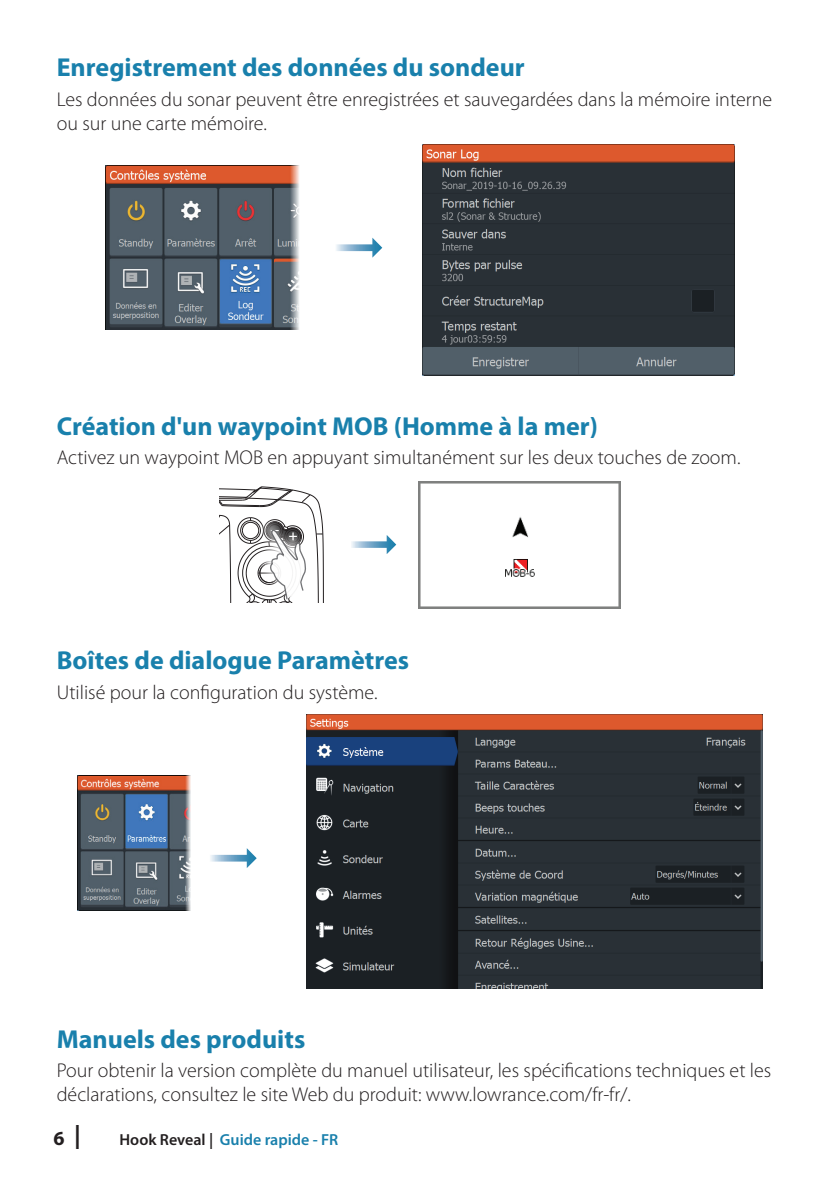
<style>
.page{position:relative;width:840px;height:1191px;background:#fff}
.page>*{position:absolute;margin:0;border:0;box-sizing:border-box;transform-origin:0 0}
.t1{font:700 26px "Myriad Pro";color:#1980ac}
.t2{font:300 20px/24px "Myriad Pro";color:#231f20}
.t3{font:700 20px "Myriad Pro";color:#231f20}
.t4{font:600 16px "Myriad Pro";color:#1980ac}
.s1{font-size:24px}
.s2{color:#231f20}
</style>
<div class="page">
<svg style="left:336px;top:238px;width:46px;height:20px"></svg>
<img style="left:106px;top:166px;width:193px;height:164px">
<img style="left:422px;top:145px;width:311px;height:230px">
<svg style="left:351px;top:535px;width:45px;height:19px"></svg>
<svg style="left:219px;top:486px;width:105px;height:117px"></svg>
<img style="left:418px;top:481px;width:202px;height:127px">
<svg style="left:210px;top:848px;width:46px;height:20px"></svg>
<img style="left:77px;top:776px;width:113px;height:134px">
<img style="left:306px;top:714px;width:456px;height:274px">
<h1 class="t1" style="left:57px;top:50px;width:469px">Enregistrement des données du sondeur</h1>
<p class="t2" style="left:57px;top:88px;width:716px">Les données du sonar peuvent être enregistrées et sauvegardées dans la mémoire interne ou sur une carte mémoire.</p>
<h1 class="t1" style="left:57px;top:409px;width:542px">Création d'un waypoint MOB (Homme à la mer)</h1>
<p class="t2" style="left:57px;top:446px;width:685px">Activez un waypoint MOB en appuyant simultanément sur les deux touches de zoom.</p>
<h1 class="t1" style="left:57px;top:644px;width:354px">Boîtes de dialogue Paramètres</h1>
<p class="t2" style="left:57px;top:681px;width:322px">Utilisé pour la configuration du système.</p>
<h1 class="t1" style="left:57px;top:1022px;width:250px">Manuels des produits</h1>
<p class="t2" style="left:57px;top:1059px;width:715px">Pour obtenir la version complète du manuel utilisateur, les spécifications techniques et les déclarations, consultez le site Web du produit: www.lowrance.com/fr-fr/.</p>
<p class="t3" style="left:53px;top:1125px;width:29px">6 <span class="s1">|</span></p>
<p class="t4" style="left:119px;top:1129px;width:220px"><span class="s2">Hook Reveal |</span> Guide rapide - FR</p>
</div>
